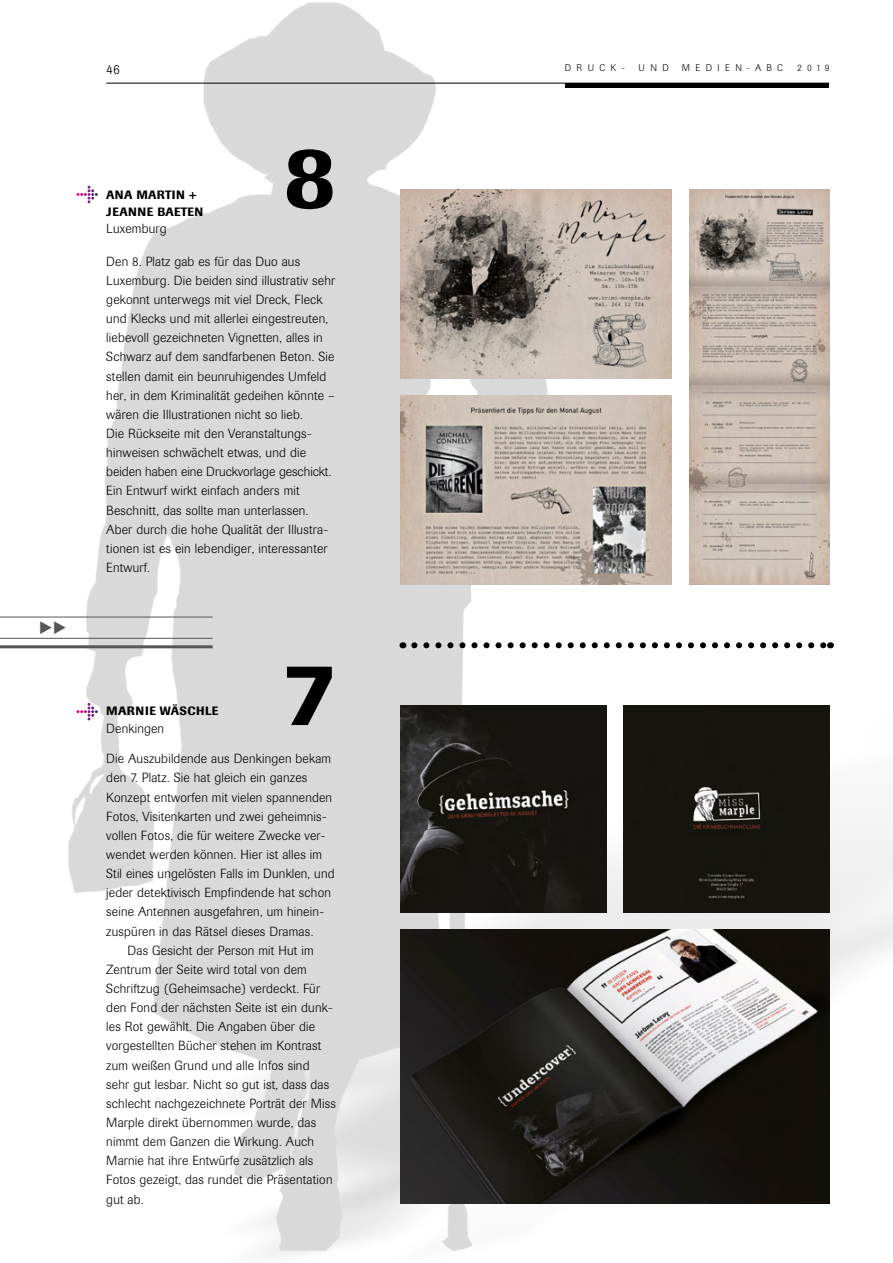
<style>
.page{position:relative;width:893px;height:1263px;background:#fff}
.page>*{position:absolute;margin:0;border:0;box-sizing:border-box;transform-origin:0 0}
.t1{font:500 90px "Berthold Imago BQ";color:#000}
.t2{font:300 13.5px "Berthold Imago BQ";color:#000}
.t3{font:300 13.2px/19.2px "Berthold Imago BQ";letter-spacing:.015em;color:#000}
.t4{font:500 12px/17.2px "Berthold Imago BQ";letter-spacing:.035em;color:#000}
.t5{font:300 9.6px "Berthold Imago BQ";letter-spacing:.56em;color:#000}
</style>
<div class="page">
<img style="left:49px;top:2px;width:844px;height:1254px">
<svg style="left:414px;top:642px;width:410px;height:6px"></svg>
<img style="left:400px;top:189px;width:272px;height:189px">
<img style="left:400px;top:395px;width:272px;height:190px">
<img style="left:689px;top:189px;width:140px;height:396px">
<img style="left:401px;top:929px;width:429px;height:274px">
<img style="left:400px;top:706px;width:206px;height:206px">
<div style="left:623px;top:706px;width:206px;height:206px;background:#161510"></div>
<hr style="left:0;top:617px;width:213px;height:1px;background:#565656">
<hr style="left:0;top:638px;width:213px;height:1px;background:#565656">
<hr style="left:0;top:645px;width:213px;height:3px;background:#565656">
<svg style="left:77px;top:186px;width:21px;height:17px"></svg>
<svg style="left:77px;top:703px;width:21px;height:17px"></svg>
<hr style="left:106px;top:83px;width:723px;height:1px;background:#000">
<hr style="left:566px;top:83px;width:263px;height:4px;background:#000">
<svg style="left:49px;top:621px;width:17px;height:13px"></svg>
<p class="t2" style="left:106px;top:62px;width:15px">46</p>
<p class="t5" style="left:565px;top:62px;width:62px">DRUCK-</p>
<p class="t5" style="left:638px;top:62px;width:32px">UND</p>
<p class="t5" style="left:682px;top:62px;width:103px">MEDIEN-ABC</p>
<p class="t5" style="left:797px;top:62px;width:34px">2019</p>
<h1 class="t1" style="left:283px;top:122px;width:54px">8</h1>
<p class="t4" style="left:106px;top:186px;width:99px">ANA MARTIN +<br>JEANNE BAETEN</p>
<p class="t3" style="left:106px;top:219px;width:62px">Luxemburg</p>
<p class="t3" style="left:106px;top:252px;width:230px">Den 8. Platz gab es für das Duo aus Luxemburg. Die beiden sind illustrativ sehr gekonnt unterwegs mit viel Dreck, Fleck und Klecks und mit allerlei eingestreuten, liebevoll gezeichneten Vignetten, alles in Schwarz auf dem sandfarbenen Beton. Sie stellen damit ein beunruhigendes Umfeld her, in dem Kriminalität gedeihen könnte – wären die Illustrationen nicht so lieb.<br>Die Rückseite mit den Veranstaltungs&shy;hinweisen schwächelt etwas, und die beiden haben eine Druckvorlage geschickt.<br>Ein Entwurf wirkt einfach anders mit Beschnitt, das sollte man unterlassen.<br>Aber durch die hohe Qualität der Illustra&shy;tionen ist es ein lebendiger, interessanter Entwurf.</p>
<h1 class="t1" style="left:283px;top:639px;width:54px">7</h1>
<p class="t4" style="left:106px;top:702px;width:114px">MARNIE WÄSCHLE</p>
<p class="t3" style="left:106px;top:719px;width:59px">Denkingen</p>
<p class="t3" style="left:106px;top:749px;width:226px">Die Auszubildende aus Denkingen bekam</p>
<p class="t3" style="left:106px;top:769px;width:202px">den 7. Platz. Sie hat gleich ein ganzes</p>
<p class="t3" style="left:106px;top:788px;width:227px">Konzept entworfen mit vielen spannenden</p>
<p class="t3" style="left:106px;top:807px;width:222px">Fotos, Visitenkarten und zwei geheimnis-</p>
<p class="t3" style="left:106px;top:826px;width:221px">vollen Fotos, die für weitere Zwecke ver-</p>
<p class="t3" style="left:106px;top:845px;width:217px">wendet werden können. Hier ist alles im</p>
<p class="t3" style="left:106px;top:864px;width:230px">Stil eines ungelösten Falls im Dunklen, und</p>
<p class="t3" style="left:106px;top:883px;width:226px">jeder detektivisch Empfindende hat schon</p>
<p class="t3" style="left:106px;top:902px;width:219px">seine Antennen ausgefahren, um hinein-</p>
<p class="t3" style="left:106px;top:922px;width:209px">zuspüren in das Rätsel dieses Dramas.</p>
<p class="t3" style="left:128px;top:941px;width:188px">Das Gesicht der Person mit Hut im</p>
<p class="t3" style="left:106px;top:960px;width:202px">Zentrum der Seite wird total von dem</p>
<p class="t3" style="left:106px;top:979px;width:215px">Schriftzug (Geheimsache) verdeckt. Für</p>
<p class="t3" style="left:106px;top:998px;width:228px">den Fond der nächsten Seite ist ein dunk-</p>
<p class="t3" style="left:106px;top:1017px;width:210px">les Rot gewählt. Die Angaben über die</p>
<p class="t3" style="left:106px;top:1036px;width:216px">vorgestellten Bücher stehen im Kontrast</p>
<p class="t3" style="left:106px;top:1056px;width:205px">zum weißen Grund und alle Infos sind</p>
<p class="t3" style="left:106px;top:1075px;width:224px">sehr gut lesbar. Nicht so gut ist, dass das</p>
<p class="t3" style="left:106px;top:1094px;width:231px">schlecht nachgezeichnete Porträt der Miss</p>
<p class="t3" style="left:106px;top:1113px;width:211px">Marple direkt übernommen wurde, das</p>
<p class="t3" style="left:106px;top:1132px;width:209px">nimmt dem Ganzen die Wirkung. Auch</p>
<p class="t3" style="left:106px;top:1151px;width:209px">Marnie hat ihre Entwürfe zusätzlich als</p>
<p class="t3" style="left:106px;top:1170px;width:228px">Fotos gezeigt, das rundet die Präsentation</p>
<p class="t3" style="left:106px;top:1190px;width:39px">gut ab.</p>
</div>
